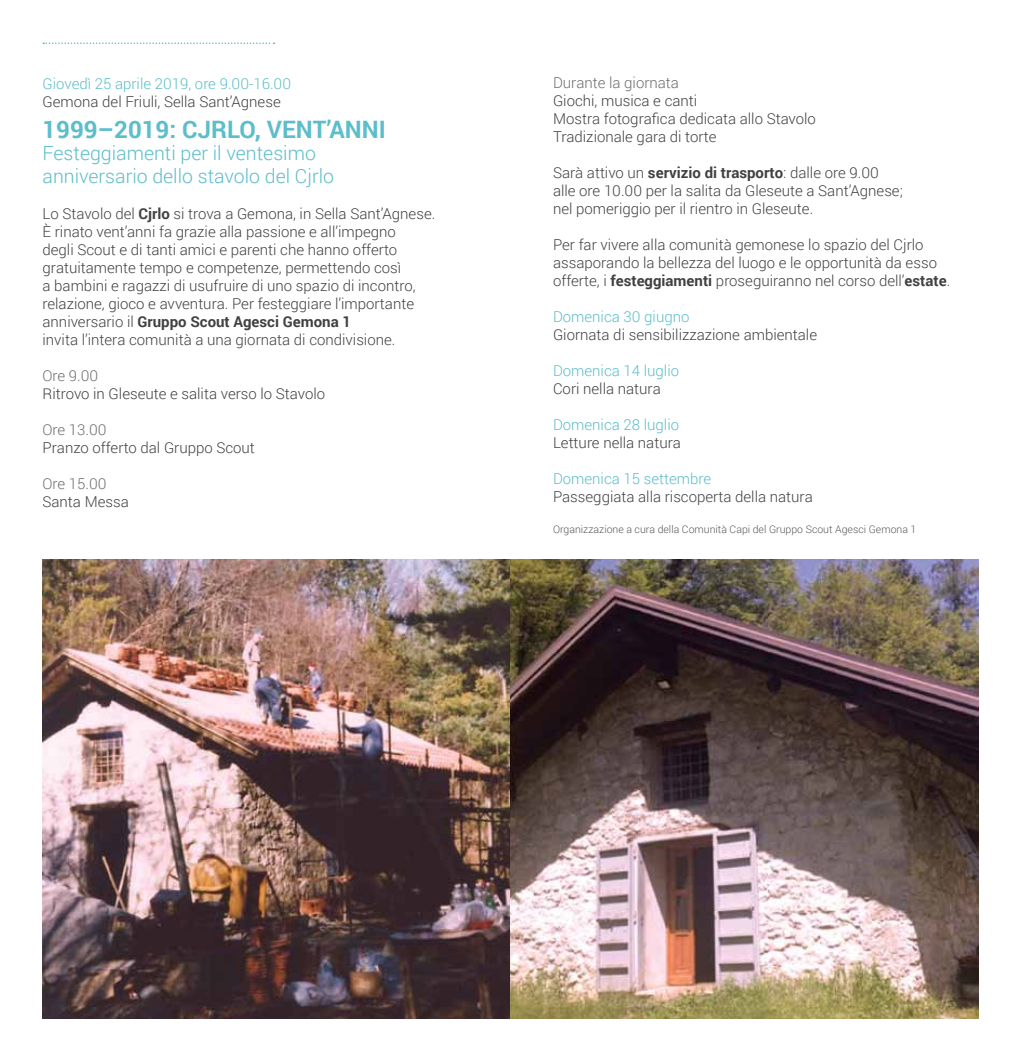
<style>
.page{position:relative;width:1021px;height:1063px;background:#fff}
.page>*{position:absolute;margin:0;border:0;box-sizing:border-box;transform-origin:0 0}
.t1{font:700 24px "Roboto";color:#5cbdcb}
.t2{font:300 19.5px/22.5px "Roboto";color:#5cbdcb}
.t3{font:300 15px/18px "Roboto";color:#414042}
.t4{font:300 15px "Roboto";color:#5cbdcb}
.t5{font:300 15px "Roboto";color:#6d6e71}
.t6{font:300 10.5px "Roboto";color:#58595b}
.s1{font-weight:700}
</style>
<div class="page">
<img style="left:43px;top:559px;width:467px;height:459px">
<img style="left:510px;top:559px;width:468px;height:459px">
<svg style="left:43px;top:43px;width:232px;height:1px"></svg>
<p class="t4" style="left:43px;top:73px;width:250px">Giovedì 25 aprile 2019, ore 9.00-16.00</p>
<p class="t3" style="left:43px;top:92px;width:240px">Gemona del Friuli, Sella Sant’Agnese</p>
<h1 class="t1" style="left:43px;top:113px;width:345px">1999–2019: CJRLO, VENT’ANNI</h1>
<h2 class="t2" style="left:43px;top:141px;width:293px">Festeggiamenti per il ventesimo anniversario dello stavolo del Cjrlo</h2>
<p class="t3" style="left:43px;top:204px;width:394px">Lo Stavolo del <span class="s1">Cjrlo</span> si trova a Gemona, in Sella Sant’Agnese.<br>È rinato vent’anni fa grazie alla passione e all’impegno<br>degli Scout e di tanti amici e parenti che hanno offerto gratuitamente tempo e competenze, permettendo così<br>a bambini e ragazzi di usufruire di uno spazio di incontro, relazione, gioco e avventura. Per festeggiare l’importante anniversario il <span class="s1">Gruppo Scout Agesci Gemona 1<br></span>invita l’intera comunità a una giornata di condivisione.</p>
<p class="t5" style="left:43px;top:365px;width:57px">Ore 9.00</p>
<p class="t3" style="left:43px;top:384px;width:284px">Ritrovo in Gleseute e salita verso lo Stavolo</p>
<p class="t5" style="left:43px;top:419px;width:66px">Ore 13.00</p>
<p class="t3" style="left:43px;top:438px;width:214px">Pranzo offerto dal Gruppo Scout</p>
<p class="t5" style="left:43px;top:473px;width:66px">Ore 15.00</p>
<p class="t3" style="left:43px;top:492px;width:88px">Santa Messa</p>
<p class="t5" style="left:553px;top:72px;width:127px">Durante la giornata</p>
<p class="t3" style="left:553px;top:91px;width:264px">Giochi, musica e canti<br>Mostra fotografica dedicata allo Stavolo<br>Tradizionale gara di torte</p>
<p class="t3" style="left:553px;top:163px;width:351px">Sarà attivo un <span class="s1">servizio di trasporto</span>: dalle ore 9.00 alle ore 10.00 per la salita da Gleseute a Sant’Agnese; nel pomeriggio per il rientro in Gleseute.</p>
<p class="t3" style="left:553px;top:235px;width:399px">Per far vivere alla comunità gemonese lo spazio del Cjrlo assaporando la bellezza del luogo e le opportunità da esso offerte, i <span class="s1">festeggiamenti</span> proseguiranno nel corso dell’<span class="s1">estate</span>.</p>
<p class="t4" style="left:553px;top:306px;width:138px">Domenica 30 giugno</p>
<p class="t3" style="left:553px;top:325px;width:265px">Giornata di sensibilizzazione ambientale</p>
<p class="t4" style="left:553px;top:360px;width:127px">Domenica 14 luglio</p>
<p class="t3" style="left:553px;top:379px;width:109px">Cori nella natura</p>
<p class="t4" style="left:553px;top:414px;width:127px">Domenica 28 luglio</p>
<p class="t3" style="left:553px;top:433px;width:129px">Letture nella natura</p>
<p class="t4" style="left:553px;top:468px;width:160px">Domenica 15 settembre</p>
<p class="t3" style="left:553px;top:487px;width:261px">Passeggiata alla riscoperta della natura</p>
<p class="t6" style="left:553px;top:522px;width:365px">Organizzazione a cura della Comunità Capi del Gruppo Scout Agesci Gemona 1</p>
</div>
